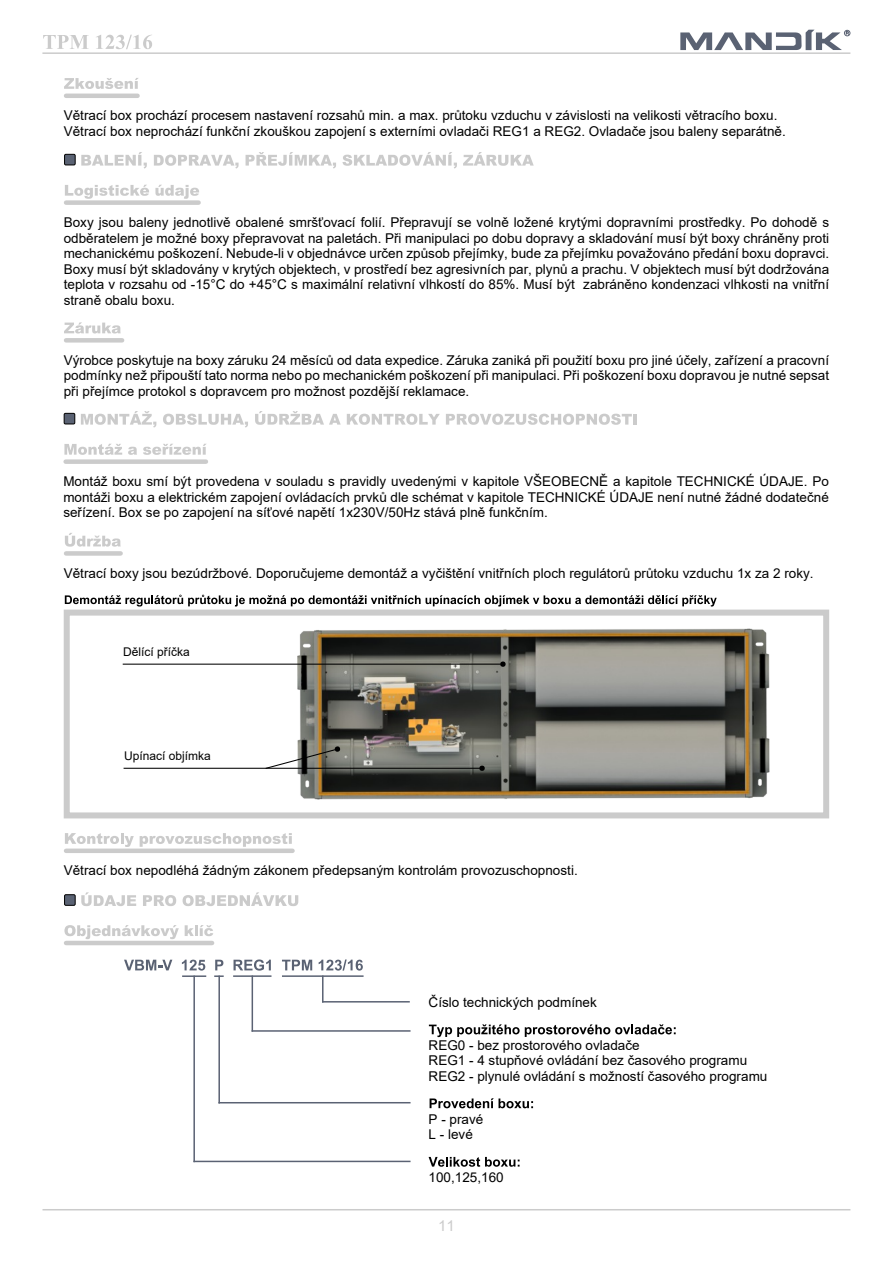
<style>
.page{position:relative;width:893px;height:1263px;background:#fff}
.page>*{position:absolute;margin:0;border:0;box-sizing:border-box;transform-origin:0 0}
.t1{font:15px "Arial";color:#cbcbcb}
.t2{font:13.5px/15.5px "Arial";color:#000}
.t3{font:12px "Arial";color:#000}
</style>
<div class="page">
<svg style="left:43px;top:35px;width:46px;height:14px"></svg>
<svg style="left:96px;top:35px;width:56px;height:14px"></svg>
<svg style="left:680px;top:30px;width:170px;height:20px"></svg>
<hr style="left:42px;top:52px;width:808px;height:2px;background:#cbcbcb">
<hr style="left:43px;top:1209px;width:807px;height:1px;background:#cbcbcb">
<img style="left:298px;top:629px;width:471px;height:170px">
<svg style="left:64px;top:78px;width:75px;height:11px"></svg>
<hr style="left:66px;top:94px;width:72px;height:4px;background:#cbcbcb">
<svg style="left:81px;top:152px;width:66px;height:17px"></svg>
<svg style="left:154px;top:155px;width:85px;height:14px"></svg>
<svg style="left:246px;top:152px;width:90px;height:17px"></svg>
<svg style="left:342px;top:152px;width:115px;height:17px"></svg>
<svg style="left:463px;top:152px;width:71px;height:14px"></svg>
<div style="left:64px;top:154px;width:12px;height:11px;background:#5a6273;border:1px solid #000"></div>
<svg style="left:65px;top:185px;width:84px;height:14px"></svg>
<svg style="left:155px;top:185px;width:44px;height:14px"></svg>
<div style="left:66px;top:200px;width:133px;height:5px;background:#cbcbcb"></div>
<svg style="left:64px;top:322px;width:57px;height:11px"></svg>
<div style="left:66px;top:338px;width:56px;height:5px;background:#cbcbcb"></div>
<svg style="left:81px;top:411px;width:75px;height:17px"></svg>
<svg style="left:163px;top:414px;width:85px;height:14px"></svg>
<svg style="left:255px;top:411px;width:86px;height:14px"></svg>
<svg style="left:347px;top:414px;width:93px;height:11px"></svg>
<svg style="left:446px;top:414px;width:186px;height:11px"></svg>
<hr style="left:633px;top:414px;width:4px;height:11px;background:#cbcbcb">
<div style="left:64px;top:413px;width:11px;height:11px;background:#5a6273;border:1px solid #000"></div>
<svg style="left:64px;top:444px;width:58px;height:11px"></svg>
<svg style="left:128px;top:447px;width:9px;height:8px"></svg>
<svg style="left:143px;top:444px;width:63px;height:11px"></svg>
<div style="left:66px;top:459px;width:140px;height:5px;background:#cbcbcb"></div>
<svg style="left:65px;top:533px;width:56px;height:14px"></svg>
<div style="left:66px;top:551px;width:55px;height:5px;background:#cbcbcb"></div>
<svg style="left:65px;top:595px;width:652px;height:11px"></svg>
<div style="left:64px;top:610px;width:765px;height:208px;border:6px solid #cbcbcb"></div>
<hr style="left:123px;top:664px;width:377px;height:1px;background:#000">
<svg style="left:500px;top:661px;width:6px;height:6px"></svg>
<hr style="left:124px;top:768px;width:355px;height:1px;background:#000">
<svg style="left:479px;top:766px;width:6px;height:5px"></svg>
<svg style="left:265px;top:746px;width:75px;height:23px"></svg>
<svg style="left:65px;top:833px;width:69px;height:14px"></svg>
<svg style="left:140px;top:833px;width:152px;height:14px"></svg>
<div style="left:66px;top:848px;width:227px;height:5px;background:#cbcbcb"></div>
<svg style="left:81px;top:892px;width:55px;height:14px"></svg>
<svg style="left:143px;top:895px;width:33px;height:11px"></svg>
<svg style="left:183px;top:892px;width:115px;height:14px"></svg>
<div style="left:64px;top:894px;width:12px;height:12px;background:#5a6273;border:1px solid #000"></div>
<svg style="left:64px;top:925px;width:115px;height:14px"></svg>
<svg style="left:185px;top:925px;width:28px;height:11px"></svg>
<hr style="left:66px;top:941px;width:146px;height:4px;background:#cbcbcb">
<hr style="left:282px;top:975px;width:82px;height:2px;background:#5a6273">
<hr style="left:322px;top:1001px;width:88px;height:1px;background:#5a6273">
<svg style="left:429px;top:1024px;width:247px;height:13px"></svg>
<svg style="left:430px;top:1098px;width:103px;height:10px"></svg>
<svg style="left:429px;top:1157px;width:91px;height:10px"></svg>
<svg style="left:124px;top:960px;width:48px;height:10px"></svg>
<svg style="left:182px;top:960px;width:23px;height:10px"></svg>
<svg style="left:234px;top:959px;width:37px;height:11px"></svg>
<svg style="left:282px;top:960px;width:30px;height:10px"></svg>
<svg style="left:319px;top:959px;width:44px;height:42px"></svg>
<hr style="left:252px;top:975px;width:1px;height:57px;background:#5a6273">
<hr style="left:233px;top:975px;width:38px;height:2px;background:#5a6273">
<hr style="left:218px;top:975px;width:2px;height:128px;background:#5a6273">
<svg style="left:214px;top:960px;width:10px;height:17px"></svg>
<hr style="left:193px;top:975px;width:2px;height:187px;background:#5a6273">
<hr style="left:182px;top:975px;width:24px;height:2px;background:#5a6273">
<hr style="left:252px;top:1030px;width:159px;height:2px;background:#5a6273">
<hr style="left:218px;top:1102px;width:193px;height:1px;background:#5a6273">
<hr style="left:193px;top:1161px;width:218px;height:1px;background:#5a6273">
<p class="t2" style="left:64px;top:109px;width:724px">Větrací box prochází procesem nastavení rozsahů min. a max. průtoku vzduchu v závislosti na velikosti větracího boxu.<br>Větrací box neprochází funkční zkouškou zapojení s externími ovladači REG1 a REG2. Ovladače jsou baleny separátně.</p>
<p class="t2" style="left:64px;top:216px;width:767px;text-align:justify">Boxy jsou baleny jednotlivě obalené smršťovací folií. Přepravují se volně ložené krytými dopravními prostředky. Po dohodě s odběratelem je možné boxy přepravovat na paletách. Při manipulaci po dobu dopravy a skladování musí být boxy chráněny proti mechanickému poškození. Nebude-li v objednávce určen způsob přejímky, bude za přejímku považováno předání boxu dopravci.<br>Boxy musí být skladovány v krytých objektech, v prostředí bez agresivních par, plynů a prachu. V objektech musí být dodržována teplota v rozsahu od -15°C do +45°C s maximální relativní vlhkostí do 85%. Musí být zabráněno kondenzaci vlhkosti na vnitřní straně obalu boxu.</p>
<p class="t2" style="left:64px;top:354px;width:767px;text-align:justify">Výrobce poskytuje na boxy záruku 24 měsíců od data expedice. Záruka zaniká při použití boxu pro jiné účely, zařízení a pracovní podmínky než připouští tato norma nebo po mechanickém poškození při manipulaci. Při poškození boxu dopravou je nutné sepsat při přejímce protokol s dopravcem pro možnost pozdější reklamace.</p>
<p class="t2" style="left:63px;top:475px;width:767px;text-align:justify">Montáž boxu smí být provedena v souladu s pravidly uvedenými v kapitole VŠEOBECNĚ a kapitole TECHNICKÉ ÚDAJE. Po montáži boxu a elektrickém zapojení ovládacích prvků dle schémat v kapitole TECHNICKÉ ÚDAJE není nutné žádné dodatečné seřízení. Box se po zapojení na síťové napětí 1x230V/50Hz stává plně funkčním.</p>
<p class="t2" style="left:64px;top:567px;width:751px">Větrací boxy jsou bezúdržbové. Doporučujeme demontáž a vyčištění vnitřních ploch regulátorů průtoku vzduchu 1x za 2 roky.</p>
<p class="t3" style="left:123px;top:647px;width:68px">Dělící příčka</p>
<p class="t3" style="left:124px;top:751px;width:88px">Upínací objímka</p>
<p class="t2" style="left:64px;top:864px;width:515px">Větrací box nepodléhá žádným zákonem předepsaným kontrolám provozuschopnosti.</p>
<p class="t2" style="left:429px;top:995px;width:170px">Číslo technických podmínek</p>
<p class="t2" style="left:429px;top:1038px;width:340px">REG0 - bez prostorového ovladače<br>REG1 - 4 stupňové ovládání bez časového programu<br>REG2 - plynulé ovládání s možností časového programu</p>
<p class="t2" style="left:429px;top:1112px;width:56px">P - pravé<br>L - levé</p>
<p class="t2" style="left:429px;top:1171px;width:77px">100,125,160</p>
<p class="t1" style="left:438px;top:1220px;width:18px">11</p>
</div>
